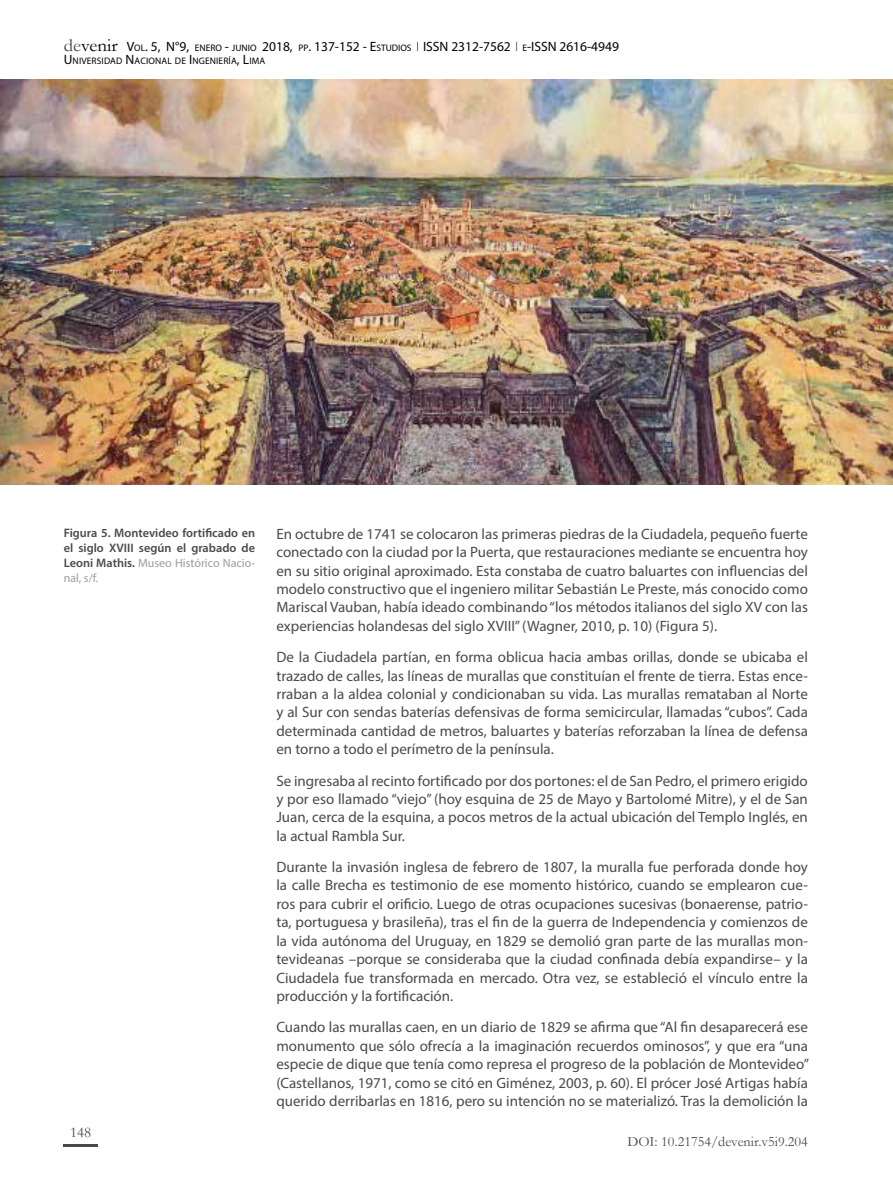
<style>
.page{position:relative;width:893px;height:1191px;background:#fff}
.page>*{position:absolute;margin:0;border:0;box-sizing:border-box;transform-origin:0 0}
.t1{font:15px/18.5px "Myriad Pro";color:#4a4a49;text-align:justify}
.t2{font:15px "Garamond";color:#4a4a49}
.t3{font:14.25px "Garamond";color:#4a4a49}
.t4{font:13.5px "Myriad Pro";color:#000}
.t5{font:600 12.3px/15px "Myriad Pro";color:#4a4a49}
.t6{font:12px/15px "Myriad Pro";color:#9d9d9c}
.t7{font:9.45px "Myriad Pro";letter-spacing:.015em;color:#000}
.s1{font-family:"Garamond";font-size:18px;color:#4a4a49}
.s2{font-family:"Garamond";font-size:18px}
.s3{font-size:9.45px}
.s4{font-size:13.5px}
.s5{font-weight:600;font-size:12.3px;color:#4a4a49}
</style>
<div class="page">
<hr style="left:64px;top:1144px;width:34px;height:2px;background:#4a4a49">
<img style="left:0;top:80px;width:893px;height:405px">
<p class="t4" style="left:64px;top:38px;width:367px"><span class="s1">de</span><span class="s2">venir</span> V<span class="s3">OL</span>. 5, N°9, <span class="s3">ENERO</span> - <span class="s3">JUNIO</span> 2018, <span class="s3">PP</span>. 137-152 - E<span class="s3">STUDIOS</span> ISSN</p>
<p class="t4" style="left:451px;top:38px;width:87px">2312-7562 <span class="s3">E</span>-ISSN</p>
<p class="t4" style="left:559px;top:38px;width:61px">2616-4949</p>
<p class="t7" style="left:64px;top:55px;width:203px"><span class="s4">U</span>NIVERSIDAD <span class="s4">N</span>ACIONAL DE <span class="s4">I</span> NGENIERÍA<span class="s4">, L</span>IMA</p>
<p class="t5" style="left:64px;top:525px;width:193px">Figura 5. Montevideo fortificado en el siglo XVIII según el grabado de</p>
<p class="t6" style="left:64px;top:555px;width:193px"><span class="s5">Leoni Mathis.</span> Museo Histórico Nacio&shy;nal, s/f.</p>
<p class="t2" style="left:70px;top:1122px;width:23px">148</p>
<p class="t1" style="left:276px;top:524px;width:533px">En octubre de 1741 se colocaron las primeras piedras de la Ciudadela, pequeño fuerte conectado con la ciudad por la Puerta, que restauraciones mediante se encuentra hoy en su sitio original aproximado. Esta constaba de cuatro baluartes con influencias del modelo constructivo que el ingeniero militar Sebastián Le Preste, más conocido como Mariscal Vauban, había ideado combinando “los métodos italianos del siglo XV con las experiencias holandesas del siglo XVIII” (Wagner, 2010, p. 10) (Figura 5).</p>
<p class="t1" style="left:276px;top:647px;width:533px">De la Ciudadela partían, en forma oblicua hacia ambas orillas, donde se ubicaba el trazado de calles, las líneas de murallas que constituían el frente de tierra. Estas ence&shy;rraban a la aldea colonial y condicionaban su vida. Las murallas remataban al Norte y al Sur con sendas baterías defensivas de forma semicircular, llamadas “cubos”. Cada determinada cantidad de metros, baluartes y baterías reforzaban la línea de defensa en torno a todo el perímetro de la península.</p>
<p class="t1" style="left:276px;top:771px;width:533px">Se ingresaba al recinto fortificado por dos portones: el de San Pedro, el primero erigido y por eso llamado “viejo” (hoy esquina de 25 de Mayo y Bartolomé Mitre), y el de San Juan, cerca de la esquina, a pocos metros de la actual ubicación del Templo Inglés, en la actual Rambla Sur.</p>
<p class="t1" style="left:276px;top:857px;width:533px">Durante la invasión inglesa de febrero de 1807, la muralla fue perforada donde hoy la calle Brecha es testimonio de ese momento histórico, cuando se emplearon cue&shy;ros para cubrir el orificio. Luego de otras ocupaciones sucesivas (bonaerense, patrio&shy;ta, portuguesa y brasileña), tras el fin de la guerra de Independencia y comienzos de la vida autónoma del Uruguay, en 1829 se demolió gran parte de las murallas mon&shy;tevideanas –porque se consideraba que la ciudad confinada debía expandirse– y la Ciudadela fue transformada en mercado. Otra vez, se estableció el vínculo entre la producción y la fortificación.</p>
<p class="t1" style="left:276px;top:1017px;width:534px">Cuando las murallas caen, en un diario de 1829 se afirma que “Al fin desaparecerá ese monumento que sólo ofrecía a la imaginación recuerdos ominosos”, y que era “una especie de dique que tenía como represa el progreso de la población de Montevideo” (Castellanos, 1971, como se citó en Giménez, 2003, p. 60). El prócer José Artigas había querido derribarlas en 1816, pero su intención no se materializó. Tras la demolición la</p>
<p class="t3" style="left:627px;top:1132px;width:182px">DOI: 10.21754/devenir.v5i9.204</p>
</div>
